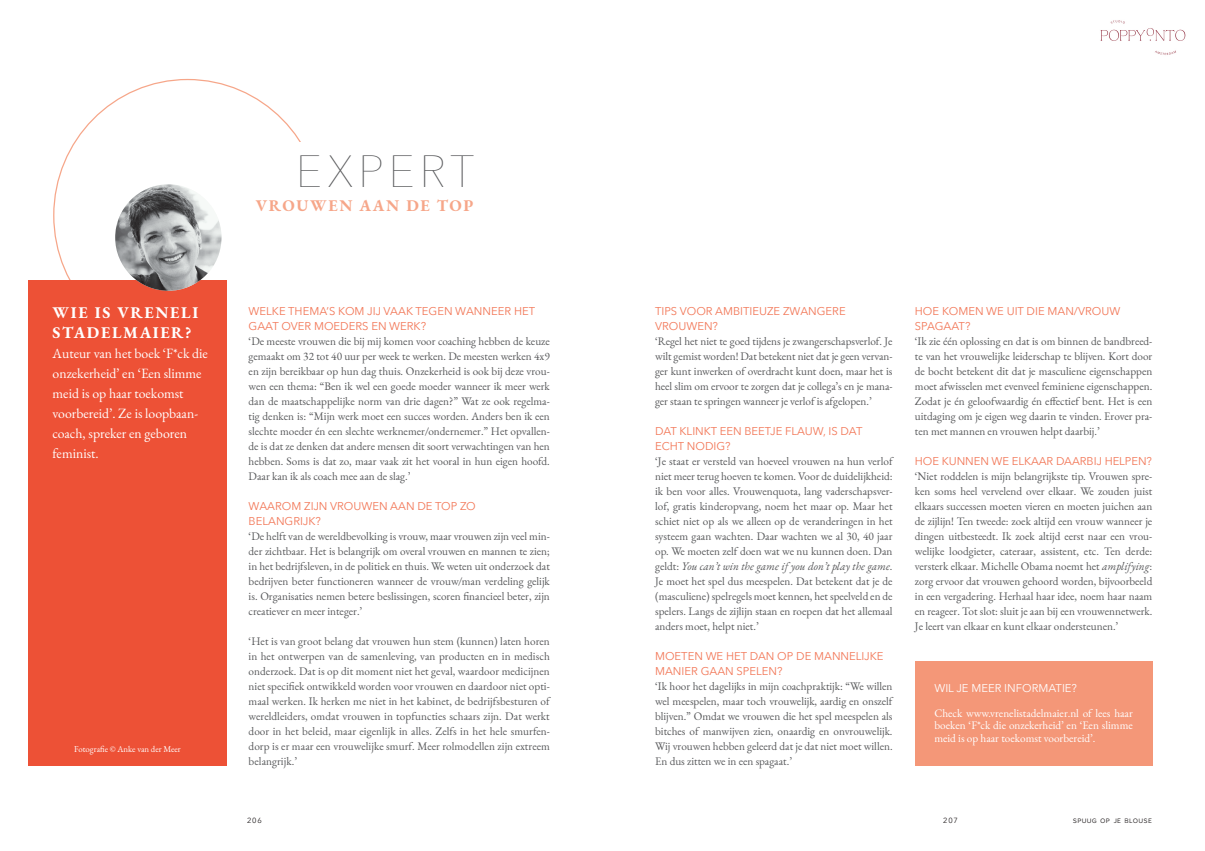
<style>
.page{position:relative;width:1205px;height:851px;background:#fff}
.page>*{position:absolute;margin:0;border:0;box-sizing:border-box;transform-origin:0 0}
.t1{font:200 45px "Avenir Next";letter-spacing:.1em;color:#57585a}
.t2{font:700 16.25px/20px "EB Garamond";letter-spacing:.1em;color:#fff}
.t3{font:700 16.25px "EB Garamond";letter-spacing:.1em;color:#f6a689}
.t4{font:13.75px/20px "EB Garamond";color:#fff}
.t5{font:11.25px/15px "EB Garamond";color:#57585a;text-align:justify}
.t6{font:11.25px/15px "Avenir Next";color:#f27656}
.t7{font:11.25px/12.5px "EB Garamond";color:#fff;text-align:justify}
.t8{font:11.25px "Avenir Next";color:#fff}
.t9{font:8.75px "EB Garamond";color:#fff}
.t10{font:300 8.75px "Montauk";letter-spacing:.1em;color:#231f20}
.t11{font:7.5px "Avenir Next";letter-spacing:.1em;color:#231f20}
.s1{font-style:italic}
</style>
<div class="page">
<img style="left:1100px;top:20px;width:86px;height:35px">
<div style="left:915px;top:661px;width:237px;height:104px;background:#f49778"></div>
<div style="left:28px;top:280px;width:199px;height:485px;background:#ed5136"></div>
<img style="left:115px;top:184px;width:106px;height:107px;border-radius:53px">
<h2 class="t2" style="left:53px;top:302px;width:147px">WIE IS VRENELI<br>STADELMAIER?</h2>
<p class="t4" style="left:53px;top:343px;width:157px">Auteur van het boek ‘F*ck die onzekerheid’ en ‘Een slimme meid is op haar toekomst voorbereid’. Ze is loopbaan&shy;coach, spreker en geboren feminist.</p>
<p class="t9" style="left:74px;top:743px;width:108px">Fotografie © Anke van der Meer</p>
<h1 class="t1" style="left:296px;top:142px;width:180px">EXPERT</h1>
<h2 class="t3" style="left:256px;top:195px;width:219px">VROUWEN AAN DE TOP</h2>
<p class="t6" style="left:249px;top:304px;width:288px">WELKE THEMA’S KOM JIJ VAAK TEGEN WANNEER HET<br>GAAT OVER MOEDERS EN WERK?</p>
<p class="t5" style="left:249px;top:334px;width:303px">‘De meeste vrouwen die bij mij komen voor coaching hebben de keuze gemaakt om 32 tot 40 uur per week te werken. De meesten werken 4x9 en zijn bereikbaar op hun dag thuis. Onzekerheid is ook bij deze vrou&shy;wen een thema: “Ben ik wel een goede moeder wanneer ik meer werk dan de maatschappelijke norm van drie dagen?” Wat ze ook regelma&shy;tig denken is: “Mijn werk moet een succes worden. Anders ben ik een slechte moeder én een slechte werknemer/ondernemer.” Het opvallen&shy;de is dat ze denken dat andere mensen dit soort verwachtingen van hen hebben. Soms is dat zo, maar vaak zit het vooral in hun eigen hoofd.<br>Daar kan ik als coach mee aan de slag.’</p>
<p class="t6" style="left:249px;top:499px;width:229px">WAAROM ZIJN VROUWEN AAN DE TOP ZO<br>BELANGRIJK?</p>
<p class="t5" style="left:249px;top:528px;width:303px">‘De helft van de wereldbevolking is vrouw, maar vrouwen zijn veel min&shy;der zichtbaar. Het is belangrijk om overal vrouwen en mannen te zien; in het bedrijfsleven, in de politiek en thuis. We weten uit onderzoek dat bedrijven beter functioneren wanneer de vrouw/man verdeling gelijk is. Organisaties nemen betere beslissingen, scoren financieel beter, zijn creatiever en meer integer.’</p>
<p class="t5" style="left:249px;top:633px;width:303px">‘Het is van groot belang dat vrouwen hun stem (kunnen) laten horen in het ontwerpen van de samenleving, van producten en in medisch onderzoek. Dat is op dit moment niet het geval, waardoor medicijnen niet specifiek ontwikkeld worden voor vrouwen en daardoor niet opti&shy;maal werken. Ik herken me niet in het kabinet, de bedrijfsbesturen of wereldleiders, omdat vrouwen in topfuncties schaars zijn. Dat werkt door in het beleid, maar eigenlijk in alles. Zelfs in het hele smurfen&shy;dorp is er maar een vrouwelijke smurf. Meer rolmodellen zijn extreem belangrijk.’</p>
<p class="t6" style="left:655px;top:304px;width:192px">TIPS VOOR AMBITIEUZE ZWANGERE<br>VROUWEN?</p>
<p class="t5" style="left:655px;top:333px;width:239px">‘Regel het niet te goed tijdens je zwangerschapsverlof. Je wilt gemist worden! Dat betekent niet dat je geen vervan&shy;ger kunt inwerken of overdracht kunt doen, maar het is heel slim om ervoor te zorgen dat je collega’s en je mana&shy;ger staan te springen wanneer je verlof is afgelopen.’</p>
<p class="t6" style="left:655px;top:424px;width:209px">DAT KLINKT EEN BEETJE FLAUW, IS DAT<br>ECHT NODIG?</p>
<p class="t5" style="left:655px;top:453px;width:239px">‘Je staat er versteld van hoeveel vrouwen na hun verlof niet meer terug hoeven te komen. Voor de duidelijkheid: ik ben voor alles. Vrouwenquota, lang vaderschapsver&shy;lof, gratis kinderopvang, noem het maar op. Maar het schiet niet op als we alleen op de veranderingen in het systeem gaan wachten. Daar wachten we al 30, 40 jaar op. We moeten zelf doen wat we nu kunnen doen. Dan geldt: <span class="s1">You can’t win the game if you don’t play the game</span>.<br>Je moet het spel dus meespelen. Dat betekent dat je de (masculiene) spelregels moet kennen, het speelveld en de spelers. Langs de zijlijn staan en roepen dat het allemaal anders moet, helpt niet.’</p>
<p class="t6" style="left:655px;top:649px;width:230px">MOETEN WE HET DAN OP DE MANNELIJKE<br>MANIER GAAN SPELEN?</p>
<p class="t5" style="left:655px;top:678px;width:239px">‘Ik hoor het dagelijks in mijn coachpraktijk: “We willen wel meespelen, maar toch vrouwelijk, aardig en onszelf blijven.” Omdat we vrouwen die het spel meespelen als bitches of manwijven zien, onaardig en onvrouwelijk.<br>Wij vrouwen hebben geleerd dat je dat niet moet willen.<br>En dus zitten we in een spagaat.’</p>
<p class="t6" style="left:915px;top:304px;width:207px">HOE KOMEN WE UIT DIE MAN/VROUW<br>SPAGAAT?</p>
<p class="t5" style="left:915px;top:333px;width:239px">‘Ik zie één oplossing en dat is om binnen de bandbreed&shy;te van het vrouwelijke leiderschap te blijven. Kort door de bocht betekent dit dat je masculiene eigenschappen moet afwisselen met evenveel feminiene eigenschappen.<br>Zodat je én geloofwaardig én effectief bent. Het is een uitdaging om je eigen weg daarin te vinden. Erover pra&shy;ten met mannen en vrouwen helpt daarbij.’</p>
<p class="t6" style="left:915px;top:454px;width:239px">HOE KUNNEN WE ELKAAR DAARBIJ HELPEN?</p>
<p class="t5" style="left:915px;top:468px;width:239px">‘Niet roddelen is mijn belangrijkste tip. Vrouwen spre&shy;ken soms heel vervelend over elkaar. We zouden juist elkaars successen moeten vieren en moeten juichen aan de zijlijn! Ten tweede: zoek altijd een vrouw wanneer je dingen uitbesteedt. Ik zoek altijd eerst naar een vrou&shy;welijke loodgieter, cateraar, assistent, etc. Ten derde: versterk elkaar. Michelle Obama noemt het <span class="s1">amplifying</span>: zorg ervoor dat vrouwen gehoord worden, bijvoorbeeld in een vergadering. Herhaal haar idee, noem haar naam en reageer. Tot slot: sluit je aan bij een vrouwennetwerk.<br>Je leert van elkaar en kunt elkaar ondersteunen.’</p>
<p class="t8" style="left:934px;top:680px;width:144px">WIL JE MEER INFORMATIE?</p>
<p class="t7" style="left:934px;top:706px;width:200px">Check www.vrenelistadelmaier.nl of lees haar boeken ‘F*ck die onzekerheid’ en ‘Een slimme meid is op haar toekomst voorbereid’.</p>
<p class="t11" style="left:247px;top:815px;width:16px">206</p>
<p class="t11" style="left:943px;top:815px;width:16px">207</p>
<p class="t10" style="left:1073px;top:814px;width:80px">SPUUG OP JE BLOUSE</p>
</div>
